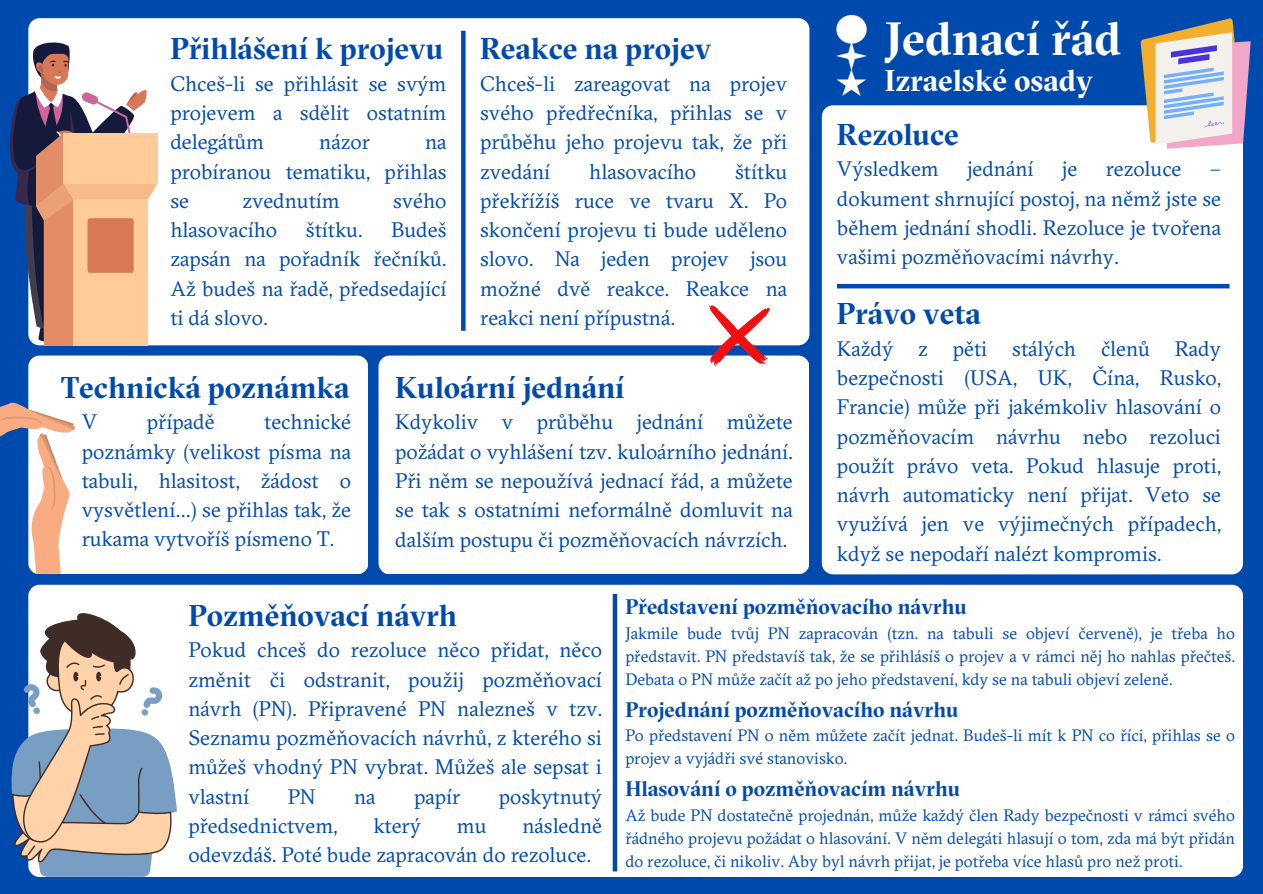
<style>
.page{position:relative;width:1263px;height:894px;background:#fff}
.page>*{position:absolute;margin:0;border:0;box-sizing:border-box;transform-origin:0 0}
.t1{font:700 46.5px "GT Sectra Fine";color:#fff}
.t2{font:700 30px "GT Sectra Fine";color:#004aad}
.t3{font:700 30px "GT Sectra Fine";color:#fff}
.t4{font:21px/29.2px "GT Sectra";color:#004aad;text-align:justify}
.t5{font:700 21px "GT Sectra Fine";color:#004aad}
.t6{font:16.5px/23px "GT Sectra";color:#004aad;text-align:justify}
</style>
<div class="page">
<div style="left:0;top:0;width:1263px;height:893px;background:#004aad"></div>
<div style="left:28px;top:18px;width:781px;height:327px;background:#fff;border-radius:11px"></div>
<div style="left:28px;top:355px;width:340px;height:219px;background:#fff;border-radius:11px"></div>
<div style="left:822px;top:105px;width:421px;height:469px;background:#fff;border-radius:11px"></div>
<svg style="left:1140px;top:18px;width:111px;height:131px"></svg>
<div style="left:28px;top:584px;width:1215px;height:292px;background:#fff;border-radius:11px"></div>
<hr style="left:613px;top:593px;width:4px;height:278px;background:#004aad">
<svg style="left:10px;top:41px;width:148px;height:305px"></svg>
<div style="left:64px;top:133px;width:94px;height:51px;background:#fc9"></div>
<div style="left:461px;top:31px;width:5px;height:300px;background:#004aad"></div>
<div style="left:379px;top:355px;width:430px;height:219px;background:#fff;border-radius:11px"></div>
<svg style="left:709px;top:305px;width:61px;height:62px"></svg>
<img style="left:837px;top:15px;width:29px;height:80px">
<svg style="left:0;top:356px;width:75px;height:218px"></svg>
<hr style="left:837px;top:284px;width:392px;height:4px;background:#004aad">
<svg style="left:11px;top:609px;width:166px;height:267px"></svg>
<h2 class="t2" style="left:170px;top:30px;width:274px">Přihlášení k projevu</h2>
<h2 class="t4" style="left:170px;top:69px;width:278px">Chceš-li se přihlásit se svým projevem a sdělit ostatním delegátům</h2>
<h2 class="t4" style="left:319px;top:127px;width:52px">názor</h2>
<h2 class="t4" style="left:170px;top:127px;width:278px;text-indent:255px">na probíranou tematiku, přihlas se</h2>
<h2 class="t4" style="left:242px;top:186px;width:99px">zvednutím</h2>
<h2 class="t4" style="left:393px;top:186px;width:55px">svého</h2>
<h2 class="t4" style="left:170px;top:215px;width:108px">hlasovacího</h2>
<h2 class="t4" style="left:306px;top:215px;width:58px">štítku.</h2>
<h2 class="t4" style="left:170px;top:215px;width:278px;text-indent:221px">Budeš zapsán na pořadník řečníků.<br>Až budeš na řadě, předsedající ti dá slovo.</h2>
<p class="t2" style="left:480px;top:30px;width:232px">Reakce na projev</p>
<p class="t4" style="left:480px;top:69px;width:309px">Chceš-li zareagovat na projev svého předřečníka, přihlas se v průběhu jeho projevu tak, že při zvedání</p>
<p class="t4" style="left:480px;top:156px;width:309px;text-indent:255px">štítku překřížíš ruce ve tvaru X. Po skončení projevu ti bude uděleno slovo. Na jeden projev jsou možné dvě reakce. Reakce na reakci není přípustná.</p>
<p class="t4" style="left:589px;top:156px;width:108px">hlasovacího</p>
<h2 class="t2" style="left:61px;top:368px;width:290px">Technická poznámka</h2>
<h2 class="t4" style="left:82px;top:407px;width:17px">V</h2>
<h2 class="t4" style="left:147px;top:407px;width:69px">případě</h2>
<h2 class="t4" style="left:82px;top:407px;width:271px;text-indent:183px">technické poznámky (velikost písma na tabuli, hlasitost, žádost o vysvětlení…) se přihlas tak, že rukama vytvoříš písmeno T.</h2>
<p class="t2" style="left:395px;top:368px;width:231px">Kuloární jednání</p>
<p class="t4" style="left:395px;top:407px;width:399px">Kdykoliv v průběhu jednání můžete požádat o vyhlášení tzv. kuloárního jednání.<br>Při něm se nepoužívá jednací řád, a můžete se tak s ostatními neformálně domluvit na dalším postupu či pozměňovacích návrzích.</p>
<h2 class="t1" style="left:885px;top:9px;width:238px">Jednací řád</h2>
<h2 class="t3" style="left:885px;top:61px;width:209px">Izraelské osady</h2>
<p class="t2" style="left:837px;top:115px;width:123px">Rezoluce</p>
<p class="t4" style="left:837px;top:154px;width:103px">Výsledkem</p>
<p class="t4" style="left:967px;top:154px;width:68px">jednání</p>
<p class="t4" style="left:1062px;top:154px;width:17px">je</p>
<p class="t4" style="left:1106px;top:154px;width:77px">rezoluce</p>
<p class="t4" style="left:837px;top:154px;width:386px;text-indent:373px">– dokument shrnující postoj, na němž jste se během jednání shodli. Rezoluce je tvořena vašimi pozměňovacími návrhy.</p>
<p class="t2" style="left:837px;top:295px;width:146px">Právo veta</p>
<p class="t4" style="left:837px;top:333px;width:386px">Každý z pěti stálých členů Rady bezpečnosti (USA, UK, Čína, Rusko, Francie) může při jakémkoliv hlasování o pozměňovacím návrhu nebo rezoluci použít právo veta. Pokud hlasuje proti, návrh automaticky není přijat. Veto se využívá jen ve výjimečných případech, když se nepodaří nalézt kompromis.</p>
<p class="t2" style="left:188px;top:596px;width:270px">Pozměňovací návrh</p>
<p class="t4" style="left:188px;top:635px;width:415px">Pokud chceš do rezoluce něco přidat, něco změnit či odstranit, použij pozměňovací návrh (PN). Připravené PN nalezneš v tzv.<br>Seznamu pozměňovacích návrhů, z kterého si můžeš vhodný PN vybrat. Můžeš ale sepsat i vlastní</p>
<p class="t4" style="left:288px;top:781px;width:29px">PN</p>
<p class="t4" style="left:354px;top:781px;width:23px">na</p>
<p class="t4" style="left:414px;top:781px;width:48px">papír</p>
<p class="t4" style="left:499px;top:781px;width:105px">poskytnutý</p>
<p class="t4" style="left:188px;top:810px;width:150px">předsednictvem,</p>
<p class="t4" style="left:373px;top:810px;width:49px">který</p>
<p class="t4" style="left:457px;top:810px;width:31px">mu</p>
<p class="t4" style="left:188px;top:810px;width:415px;text-indent:334px">následně odevzdáš. Poté bude zapracován do rezoluce.</p>
<h2 class="t5" style="left:625px;top:593px;width:343px">Představení pozměňovacího návrhu</h2>
<h2 class="t6" style="left:625px;top:621px;width:611px">Jakmile bude tvůj PN zapracován (tzn. na tabuli se objeví červeně), je třeba ho představit. PN představíš tak, že se přihlásíš o projev a v rámci něj ho nahlas přečteš.<br>Debata o PN může začít až po jeho představení, kdy se na tabuli objeví zeleně.</h2>
<p class="t5" style="left:625px;top:696px;width:334px">Projednání pozměňovacího návrhu</p>
<p class="t6" style="left:625px;top:723px;width:611px">Po představení PN o něm můžete začít jednat. Budeš-li mít k PN co říci, přihlas se o projev a vyjádři své stanovisko.</p>
<h1 class="t5" style="left:625px;top:775px;width:336px">Hlasování o pozměňovacím návrhu</h1>
<h2 class="t6" style="left:625px;top:803px;width:611px">Až bude PN dostatečně projednán, může každý člen Rady bezpečnosti v rámci svého řádného projevu požádat o hlasování. V něm delegáti hlasují o tom, zda má být přidán do rezoluce, či nikoliv. Aby byl návrh přijat, je potřeba více hlasů pro než proti.</h2>
</div>
